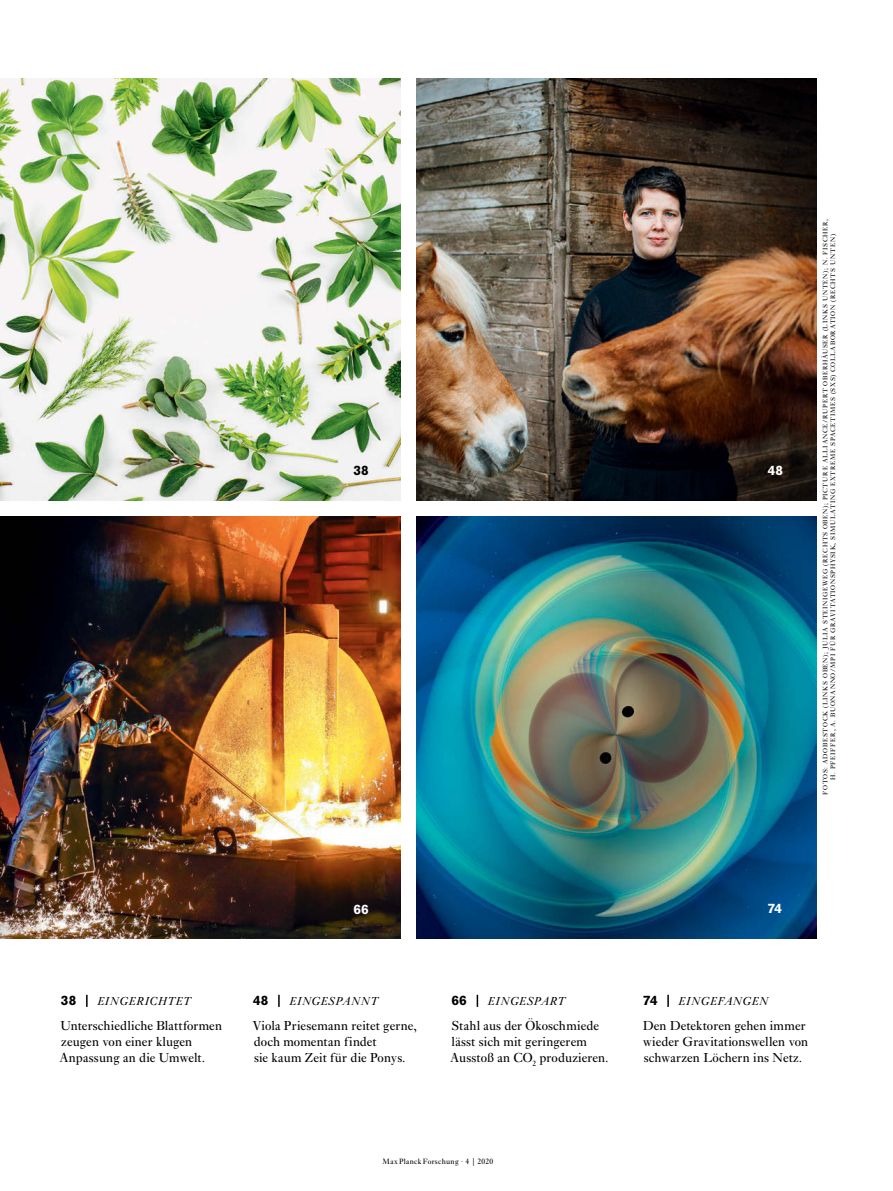
<style>
.page{position:relative;width:893px;height:1191px;background:#fff}
.page>*{position:absolute;margin:0;border:0;box-sizing:border-box;transform-origin:0 0}
.t1{font:13.5px/15.9px "Ehrhardt MT Pro";letter-spacing:.01em;color:#000}
.t2{font:700 13.5px "Akzidenz Grotesk BQ";letter-spacing:.01em;color:#000}
.t3{font:700 13.5px "Akzidenz Grotesk BQ";color:#fff}
.t4{font:italic 12px "Ehrhardt MT Pro";letter-spacing:.02em;color:#000}
.t5{font:7.95px "Ehrhardt MT Pro";letter-spacing:.04em;color:#000}
.t6{font:6.75px "Ehrhardt MT Pro";letter-spacing:.115em;color:#000}
</style>
<div class="page">
<img style="left:0;top:79px;width:401px;height:421px">
<img style="left:0;top:517px;width:401px;height:421px">
<img style="left:417px;top:79px;width:399px;height:421px">
<img style="left:417px;top:516px;width:399px;height:422px">
<svg style="left:86px;top:994px;width:2px;height:13px"></svg>
<svg style="left:477px;top:994px;width:1px;height:13px"></svg>
<svg style="left:278px;top:994px;width:2px;height:13px"></svg>
<svg style="left:667px;top:994px;width:2px;height:13px"></svg>
<p class="t2" style="left:353px;top:463px;width:17px">38</p>
<p class="t3" style="left:768px;top:463px;width:17px">48</p>
<p class="t6" style="left:821px;top:339px;width:121px;rotate:-90deg">r (links unten); N. Fische r,</p>
<p class="t6" style="left:829px;top:345px;width:112px;rotate:-90deg">boration (rechts unten)</p>
<p class="t6" style="left:821px;top:398px;width:51px;rotate:-90deg">rt Oberhäuse</p>
<p class="t6" style="left:829px;top:394px;width:39px;rotate:-90deg">(SXS) Colla</p>
<p class="t6" style="left:829px;top:445px;width:40px;rotate:-90deg">Spa cetimes</p>
<p class="t6" style="left:821px;top:795px;width:382px;rotate:-90deg">Fotos : AdobeStock (links oben); Jul ia Steinigeweg (rechts oben); picture alliance/Rupe</p>
<p class="t6" style="left:829px;top:509px;width:50px;rotate:-90deg">ting eXtreme</p>
<p class="t6" style="left:829px;top:563px;width:39px;rotate:-90deg">ysik, Simula</p>
<p class="t6" style="left:829px;top:736px;width:163px;rotate:-90deg">r, A. Buonanno/MPI für Grav itationsph</p>
<p class="t6" style="left:829px;top:779px;width:33px;rotate:-90deg">H. Pfe iffe</p>
<p class="t3" style="left:353px;top:901px;width:17px">66</p>
<p class="t3" style="left:768px;top:900px;width:16px">74</p>
<p class="t2" style="left:61px;top:993px;width:17px">38</p>
<p class="t4" style="left:97px;top:994px;width:95px">EINGERICHTE T</p>
<p class="t1" style="left:60px;top:1017px;width:164px">Unterschiedliche Blattformen zeugen von einer klugen<br>Anpassung an die Umwelt.</p>
<p class="t2" style="left:253px;top:993px;width:17px">48</p>
<p class="t4" style="left:289px;top:994px;width:91px">EINGESPANNT</p>
<p class="t1" style="left:253px;top:1017px;width:166px">Viola Priesemann reitet gerne, doch momentan findet<br>sie kaum Zeit für die Ponys.</p>
<p class="t2" style="left:451px;top:993px;width:17px">66</p>
<p class="t4" style="left:488px;top:994px;width:79px">EINGESPART</p>
<p class="t1" style="left:450px;top:1017px;width:160px">Stahl aus der Ökoschmiede lässt sich mit geringerem<br>Ausstoß an CO<sub>2</sub> produzieren.</p>
<p class="t2" style="left:643px;top:993px;width:16px">74</p>
<p class="t4" style="left:678px;top:994px;width:92px">EINGEFANGEN</p>
<p class="t1" style="left:643px;top:1017px;width:167px">Den Detektoren gehen immer wieder Gravitationswellen von schwarzen Löchern ins Netz.</p>
<p class="t5" style="left:383px;top:1156px;width:112px">Max Planck Forschung · 4 | 2020</p>
</div>
